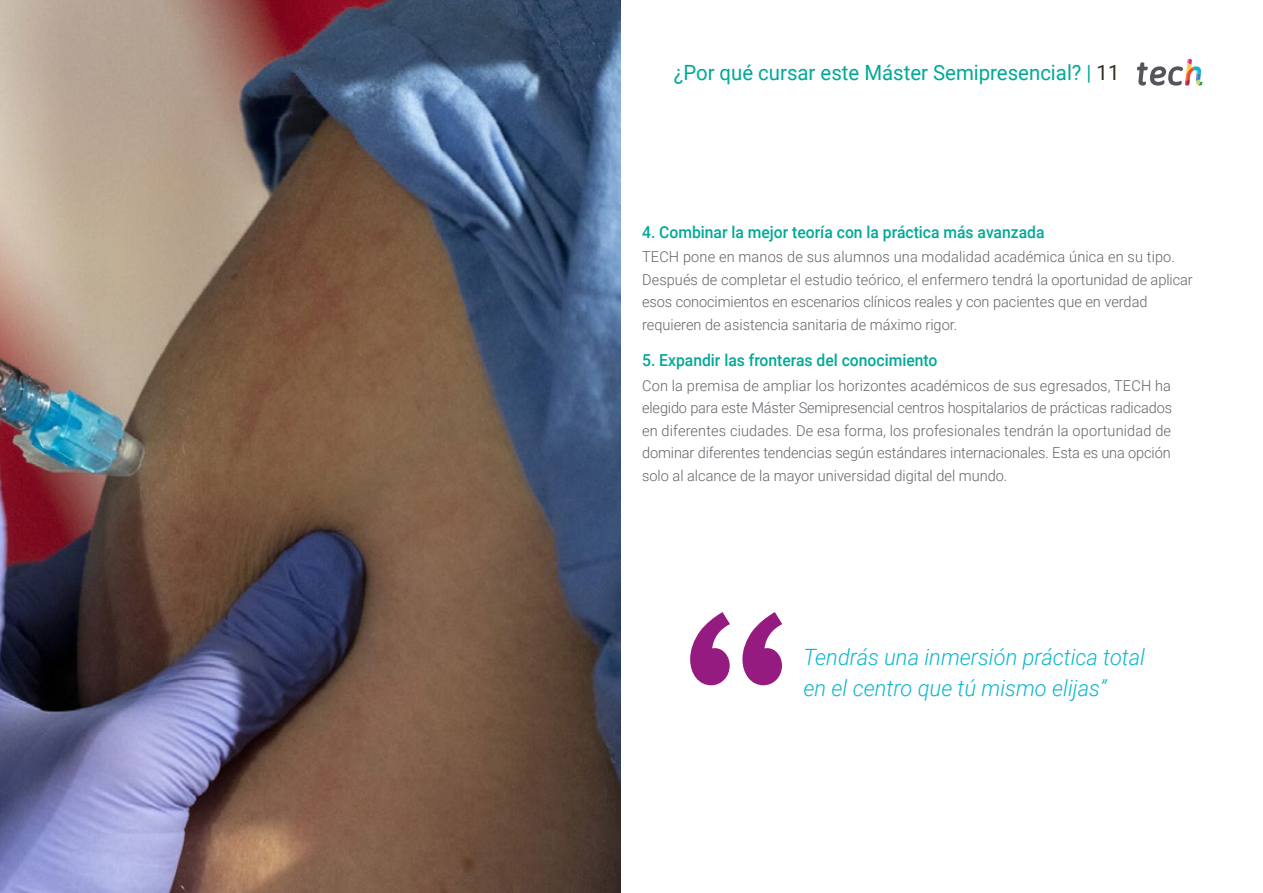
<style>
.page{position:relative;width:1263px;height:893px;background:#fff}
.page>*{position:absolute;margin:0;border:0;box-sizing:border-box;transform-origin:0 0}
.t1{font:italic 300 22.5px/31.5px "Roboto";color:#0fb6cf}
.t2{font:21px "Roboto";color:#00a996}
.t3{font:500 16.5px "Roboto";color:#00a996;scale:.95 1}
.t4{font:300 15px/22.5px "Roboto";color:#61646a}
.s1{color:#312e20}
</style>
<div class="page">
<svg style="left:1137px;top:59px;width:65px;height:27px"></svg>
<img style="left:0;top:0;width:621px;height:893px">
<svg style="left:690px;top:612px;width:92px;height:73px"></svg>
<h2 class="t2" style="left:674px;top:57px;width:447px">¿Por qué cursar este Máster Semipresencial? | <span class="s1">11</span></h2>
<p class="t3" style="left:642px;top:220px;width:425px">4. Combinar la mejor teoría con la práctica más avanzada</p>
<p class="t4" style="left:642px;top:245px;width:552px">TECH pone en manos de sus alumnos una modalidad académica única en su tipo.<br>Después de completar el estudio teórico, el enfermero tendrá la oportunidad de aplicar esos conocimientos en escenarios clínicos reales y con pacientes que en verdad requieren de asistencia sanitaria de máximo rigor.</p>
<p class="t3" style="left:642px;top:349px;width:312px">5. Expandir las fronteras del conocimiento</p>
<p class="t4" style="left:642px;top:374px;width:531px;text-align:justify">Con la premisa de ampliar los horizontes académicos de sus egresados, TECH ha elegido para este Máster Semipresencial centros hospitalarios de prácticas radicados en diferentes ciudades. De esa forma, los profesionales tendrán la oportunidad de dominar diferentes tendencias según estándares internacionales. Esta es una opción solo al alcance de la mayor universidad digital del mundo.</p>
<h1 class="t1" style="left:803px;top:640px;width:343px">Tendrás una inmersión práctica total en el centro que tú mismo elijas”</h1>
</div>
